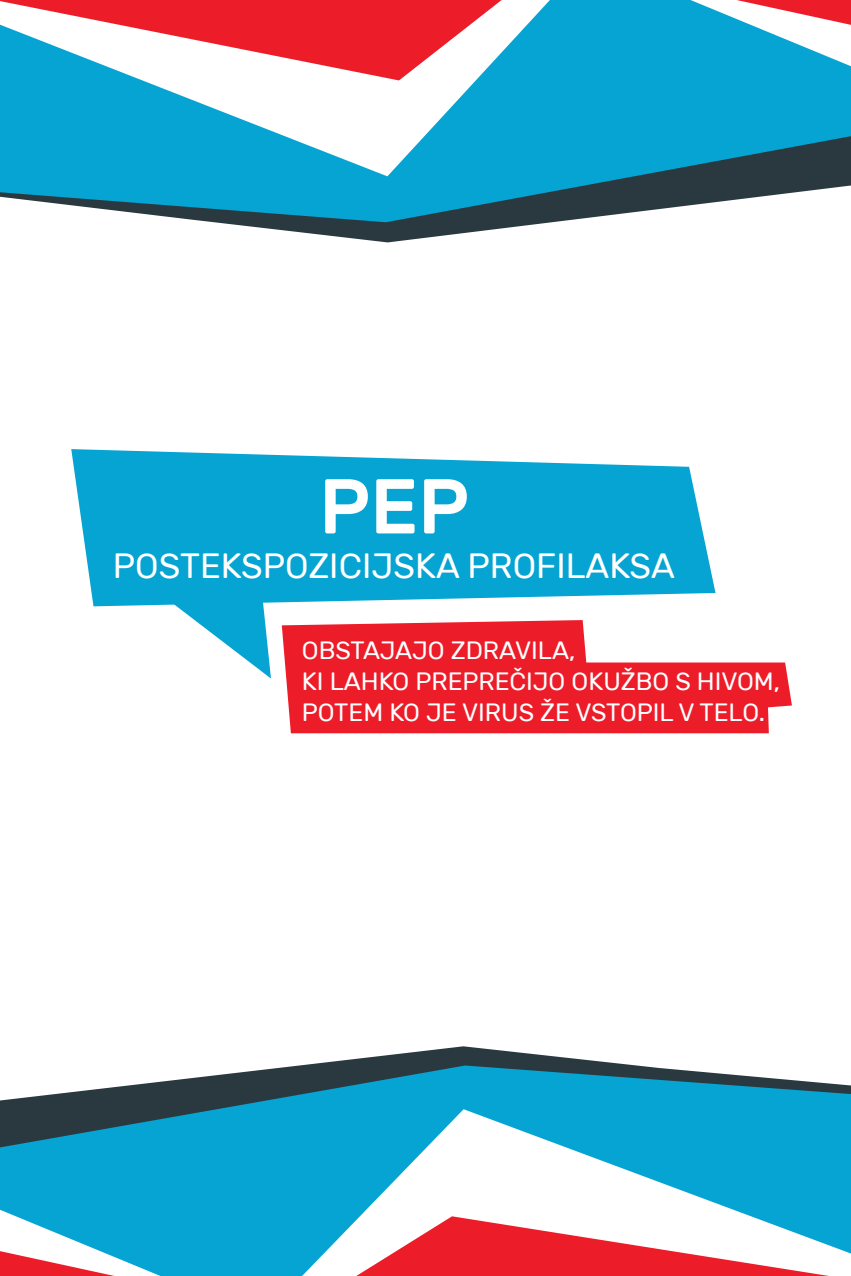
<style>
.page{position:relative;width:851px;height:1276px;background:#fff}
.page>*{position:absolute;margin:0;border:0;box-sizing:border-box;transform-origin:0 0}
.t1{font:500 77.5px "Rubik";color:#fff}
.t2{font:35px "Rubik";color:#fff}
.t3{font:25px/31.2px "Rubik";color:#fff}
</style>
<div class="page">
<svg style="left:304px;top:1046px;width:328px;height:19px"></svg>
<svg style="left:0;top:1065px;width:850px;height:211px;background:#2695b5"></svg>
<svg style="left:302px;top:1109px;width:548px;height:167px;fill:#06a4d2"></svg>
<svg style="left:356px;top:1216px;width:472px;height:60px"></svg>
<svg style="left:212px;top:222px;width:342px;height:20px"></svg>
<svg style="left:0;top:0;width:850px;height:222px;background:#2596b7"></svg>
<svg style="left:690px;top:0;width:160px;height:66px"></svg>
<svg style="left:0;top:1209px;width:160px;height:67px"></svg>
<svg style="left:0;top:0;width:550px;height:176px;fill:#06a4d2"></svg>
<svg style="left:0;top:0;width:501px;height:80px"></svg>
<svg style="left:176px;top:606px;width:95px;height:72px"></svg>
<svg style="left:71px;top:449px;width:644px;height:157px;background:#26afd7"></svg>
<div style="left:282px;top:620px;width:510px;height:113px;background:#ed1c29"></div>
<svg style="left:582px;top:620px;width:210px;height:42px"></svg>
<svg style="left:767px;top:701px;width:25px;height:33px"></svg>
<h1 class="t1" style="left:319px;top:463px;width:151px">PEP</h1>
<h2 class="t2" style="left:113px;top:547px;width:563px">POSTEKSPOZICIJSKA PROFILAKSA</h2>
<p class="t3" style="left:302px;top:635px;width:479px">OBSTAJAJO ZDRAVILA,<br>KI LAHKO PREPREČIJO OKUŽBO S HIVOM,<br>POTEM KO JE VIRUS ŽE VSTOPIL V TELO.</p>
</div>
